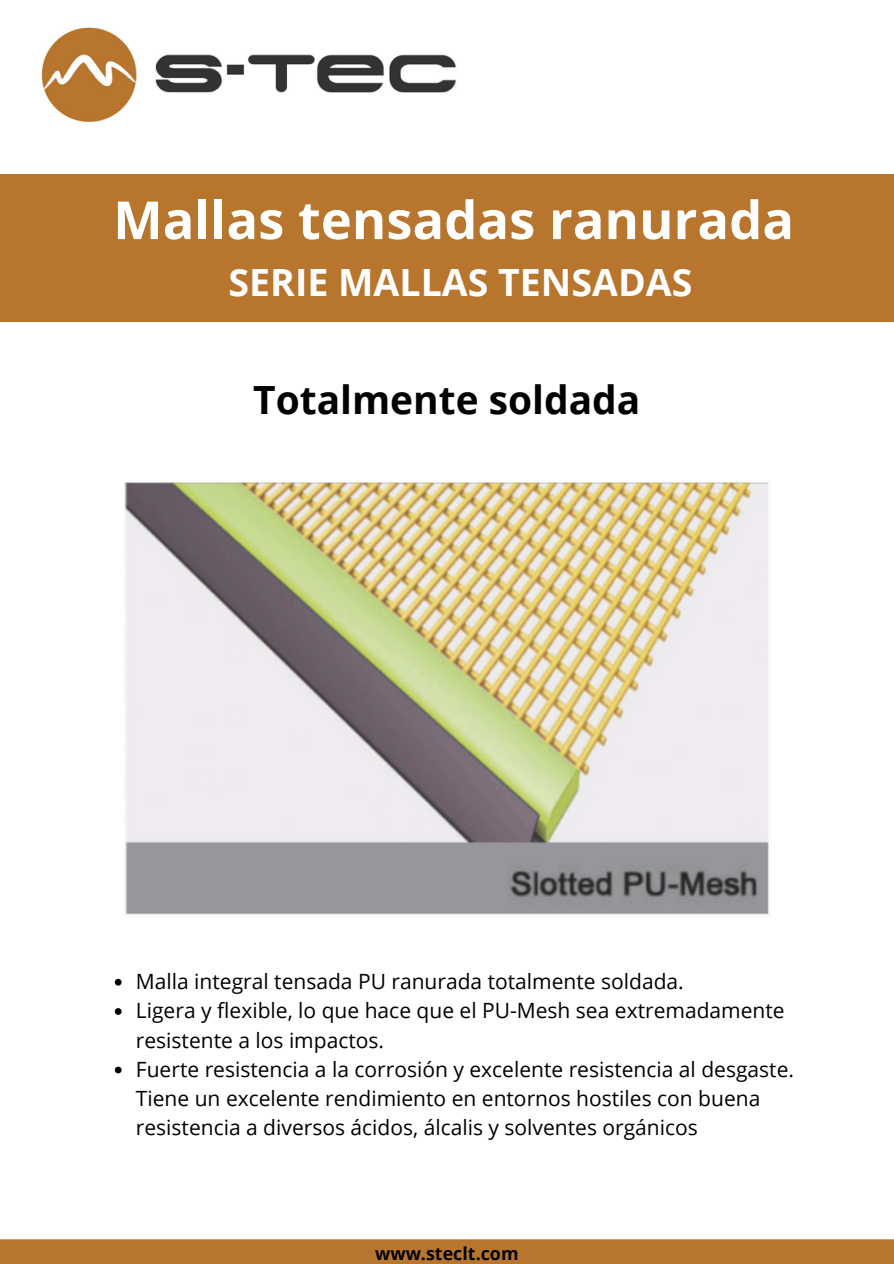
<style>
.page{position:relative;width:894px;height:1264px;background:#fff}
.page>*{position:absolute;margin:0;border:0;box-sizing:border-box;transform-origin:0 0}
.t1{font:700 52.5px "Open Sans";color:#fff}
.t2{font:700 38.85px "Open Sans";color:#000}
.t3{font:700 37.5px "Open Sans";color:#fff}
.t4{font:21px/29.2px "Open Sans";color:#000}
.t5{font:700 17.85px "Open Sans";color:#000}
</style>
<div class="page">
<img style="left:41px;top:27px;width:416px;height:95px">
<div style="left:0;top:1239px;width:893px;height:24px;background:#b7752d"></div>
<div style="left:0;top:174px;width:893px;height:147px;background:#b7752d"></div>
<img style="left:124px;top:482px;width:645px;height:433px">
<svg style="left:115px;top:978px;width:6px;height:7px"></svg>
<svg style="left:115px;top:1008px;width:6px;height:6px"></svg>
<svg style="left:115px;top:1066px;width:6px;height:7px"></svg>
<h3 class="t1" style="left:113px;top:183px;width:682px">Mallas tensadas ranurada</h3>
<p class="t3" style="left:228px;top:256px;width:465px">SERIE MALLAS TENSADAS</p>
<p class="t2" style="left:253px;top:372px;width:388px">Totalmente soldada</p>
<p class="t4" style="left:136px;top:966px;width:549px">Malla integral tensada PU ranurada totalmente soldada.</p>
<p class="t4" style="left:136px;top:995px;width:650px">Ligera y flexible, lo que hace que el PU-Mesh sea extremadamente resistente a los impactos.</p>
<p class="t4" style="left:136px;top:1053px;width:659px">Fuerte resistencia a la corrosión y excelente resistencia al desgaste.<br>Tiene un excelente rendimiento en entornos hostiles con buena resistencia a diversos ácidos, álcalis y solventes orgánicos</p>
<h2 class="t5" style="left:375px;top:1240px;width:145px">www.steclt.com</h2>
</div>
